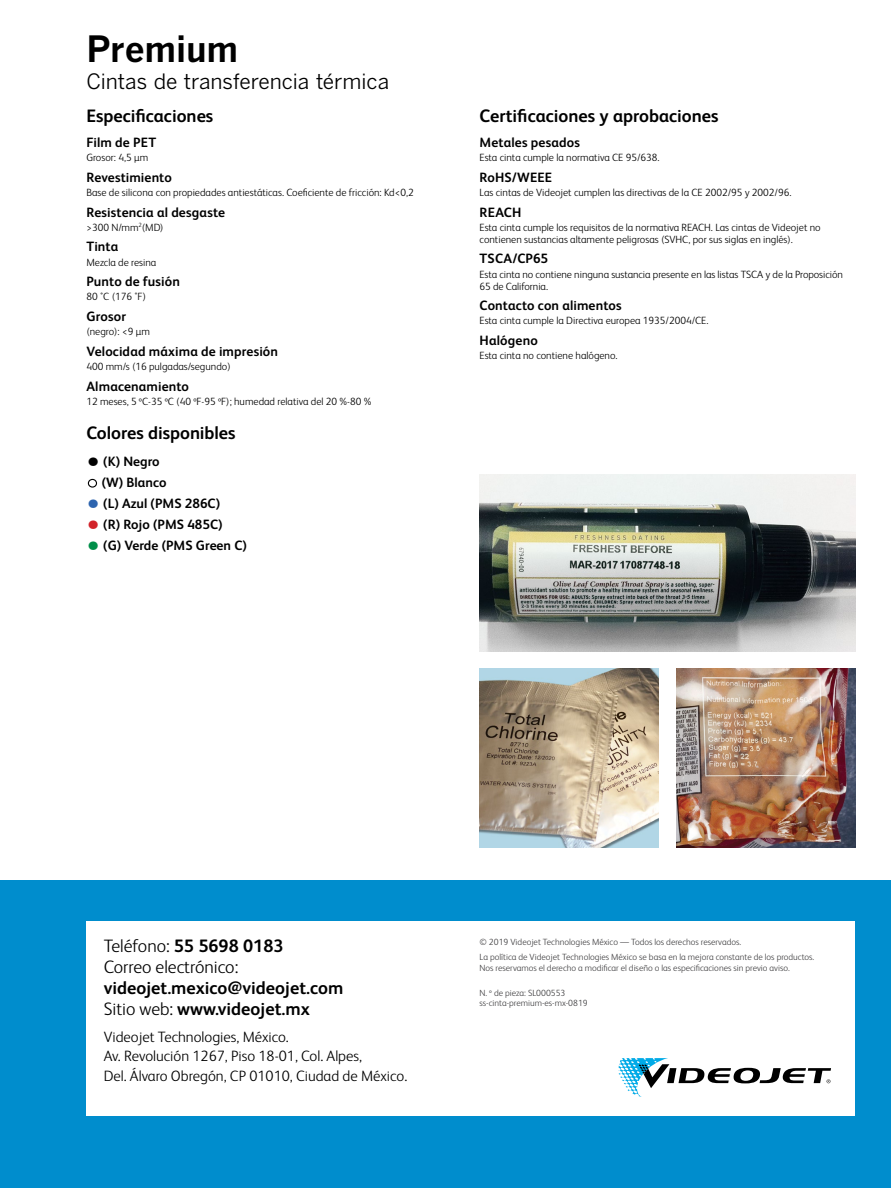
<style>
.page{position:relative;width:891px;height:1188px;background:#fff}
.page>*{position:absolute;margin:0;border:0;box-sizing:border-box;transform-origin:0 0}
.t1{font:700 36px "Benton Gothic";letter-spacing:-.005em;color:#000}
.t2{font:21px "Benton Gothic";letter-spacing:-.01em;color:#000}
.t3{font:700 18px/21px "FS Albert Pro";color:#000}
.t4{font:300 18px/21px "FS Albert Pro";color:#000}
.t5{font:300 15px/19.5px "FS Albert Pro";color:#000}
.t6{font:700 13.5px "FS Albert Pro";letter-spacing:.005em;color:#000}
.t7{font:300 10.5px/12px "FS Albert Pro";color:#000}
.t8{font:300 9px/14.7px "FS Albert Pro";color:#414042}
.s1{font-size:27px}
.s2{font-size:24px;color:#fff}
.s3{font-size:27px;color:#2d64af}
.s4{font-size:27px;color:#d2232a}
.s5{font-size:27px;color:#008f49}
.s6{font-weight:700}
.s7{font-weight:300}
</style>
<div class="page">
<div style="left:88px;top:479px;width:9px;height:9px;border:1px solid #000;border-radius:50%"></div>
<div style="left:0;top:880px;width:891px;height:308px;background:#008dcd"></div>
<div style="left:86px;top:921px;width:769px;height:195px;background:#fff"></div>
<svg style="left:618px;top:1058px;width:213px;height:39px"></svg>
<img style="left:480px;top:669px;width:179px;height:179px">
<img style="left:676px;top:669px;width:179px;height:179px">
<img style="left:480px;top:474px;width:375px;height:177px">
<h1 class="t1" style="left:86px;top:28px;width:154px">Premium</h1>
<h2 class="t2" style="left:86px;top:69px;width:304px">Cintas de transferencia térmica</h2>
<h3 class="t3" style="left:86px;top:104px;width:128px">Especificaciones</h3>
<p class="t6" style="left:86px;top:133px;width:71px">Film de PET</p>
<p class="t7" style="left:86px;top:151px;width:63px">Grosor: 4,5 μm</p>
<p class="t6" style="left:86px;top:168px;width:87px">Revestimiento</p>
<p class="t7" style="left:86px;top:186px;width:329px">Base de silicona con propiedades antiestáticas. Coeficiente de fricción: Kd&lt;0,2</p>
<p class="t6" style="left:86px;top:202px;width:140px">Resistencia al desgaste</p>
<p class="t7" style="left:86px;top:220px;width:79px">&gt;300 N/mm<sup>2</sup>(MD)</p>
<p class="t6" style="left:86px;top:237px;width:33px">Tinta</p>
<p class="t7" style="left:86px;top:255px;width:72px">Mezcla de resina</p>
<p class="t6" style="left:86px;top:272px;width:95px">Punto de fusión</p>
<p class="t7" style="left:86px;top:290px;width:61px">80 ˚C (176 ˚F)</p>
<p class="t6" style="left:86px;top:307px;width:41px">Grosor</p>
<p class="t7" style="left:86px;top:325px;width:65px">(negro): &lt;9 μm</p>
<p class="t6" style="left:86px;top:342px;width:193px">Velocidad máxima de impresión</p>
<p class="t7" style="left:86px;top:360px;width:146px">400 mm/s (16 pulgadas/segundo)</p>
<p class="t6" style="left:86px;top:377px;width:104px">Almacenamiento</p>
<p class="t7" style="left:86px;top:395px;width:287px">12 meses, 5 ºC-35 ºC (40 ºF-95 ºF); humedad relativa del 20 %-80 %</p>
<h3 class="t3" style="left:86px;top:422px;width:151px">Colores disponibles</h3>
<p class="t6" style="left:86px;top:452px;width:75px"><span class="s1">•</span> (K) Negro</p>
<p class="t6" style="left:86px;top:473px;width:82px"><span class="s2">•</span> (W) Blanco</p>
<p class="t6" style="left:86px;top:494px;width:135px"><span class="s3">•</span> (L) Azul (PMS 286C)</p>
<p class="t6" style="left:86px;top:515px;width:138px"><span class="s4">•</span> (R) Rojo (PMS 485C)</p>
<p class="t6" style="left:86px;top:536px;width:162px"><span class="s5">•</span> (G) Verde (PMS Green C)</p>
<h3 class="t3" style="left:480px;top:104px;width:240px">Certificaciones y aprobaciones</h3>
<p class="t6" style="left:480px;top:133px;width:102px">Metales pesados</p>
<p class="t7" style="left:480px;top:151px;width:181px">Esta cinta cumple la normativa CE 95/638.</p>
<p class="t6" style="left:480px;top:168px;width:74px">RoHS/WEEE</p>
<p class="t7" style="left:480px;top:186px;width:313px">Las cintas de Videojet cumplen las directivas de la CE 2002/95 y 2002/96.</p>
<p class="t6" style="left:480px;top:202px;width:43px">REACH</p>
<p class="t7" style="left:480px;top:220px;width:343px">Esta cinta cumple los requisitos de la normativa REACH. Las cintas de Videojet no contienen sustancias altamente peligrosas (SVHC, por sus siglas en inglés).</p>
<p class="t6" style="left:480px;top:249px;width:70px">TSCA/CP65</p>
<p class="t7" style="left:480px;top:267px;width:365px">Esta cinta no contiene ninguna sustancia presente en las listas TSCA y de la Proposición<br>65 de California.</p>
<p class="t6" style="left:480px;top:296px;width:144px">Contacto con alimentos</p>
<p class="t7" style="left:480px;top:314px;width:230px">Esta cinta cumple la Directiva europea 1935/2004/CE.</p>
<p class="t6" style="left:480px;top:331px;width:60px">Halógeno</p>
<p class="t7" style="left:480px;top:349px;width:140px">Esta cinta no contiene halógeno.</p>
<h3 class="t4" style="left:104px;top:935px;width:181px">Teléfono: <span class="s6">55 5698 0183<br></span>Correo electrónico:</h3>
<h3 class="t3" style="left:104px;top:977px;width:241px">videojet.mexico@videojet.com<br><span class="s7">Sitio web:</span> www.videojet.mx</h3>
<h3 class="t5" style="left:104px;top:1026px;width:305px">Videojet Technologies, México.<br>Av. Revolución 1267, Piso 18-01, Col. Alpes,<br>Del. Álvaro Obregón, CP 01010, Ciudad de México.</h3>
<p class="t8" style="left:480px;top:934px;width:336px">© 2019 Videojet Technologies México — Todos los derechos reservados.<br>La política de Videojet Technologies México se basa en la mejora constante de los productos.</p>
<p class="t8" style="left:480px;top:960px;width:312px">Nos reservamos el derecho a modificar el diseño o las especificaciones sin previo aviso.</p>
<p class="t8" style="left:480px;top:987px;width:110px;line-height:10.5px">N. º de pieza: SL000553 ss-cinta-premium-es-mx-0819</p>
</div>
